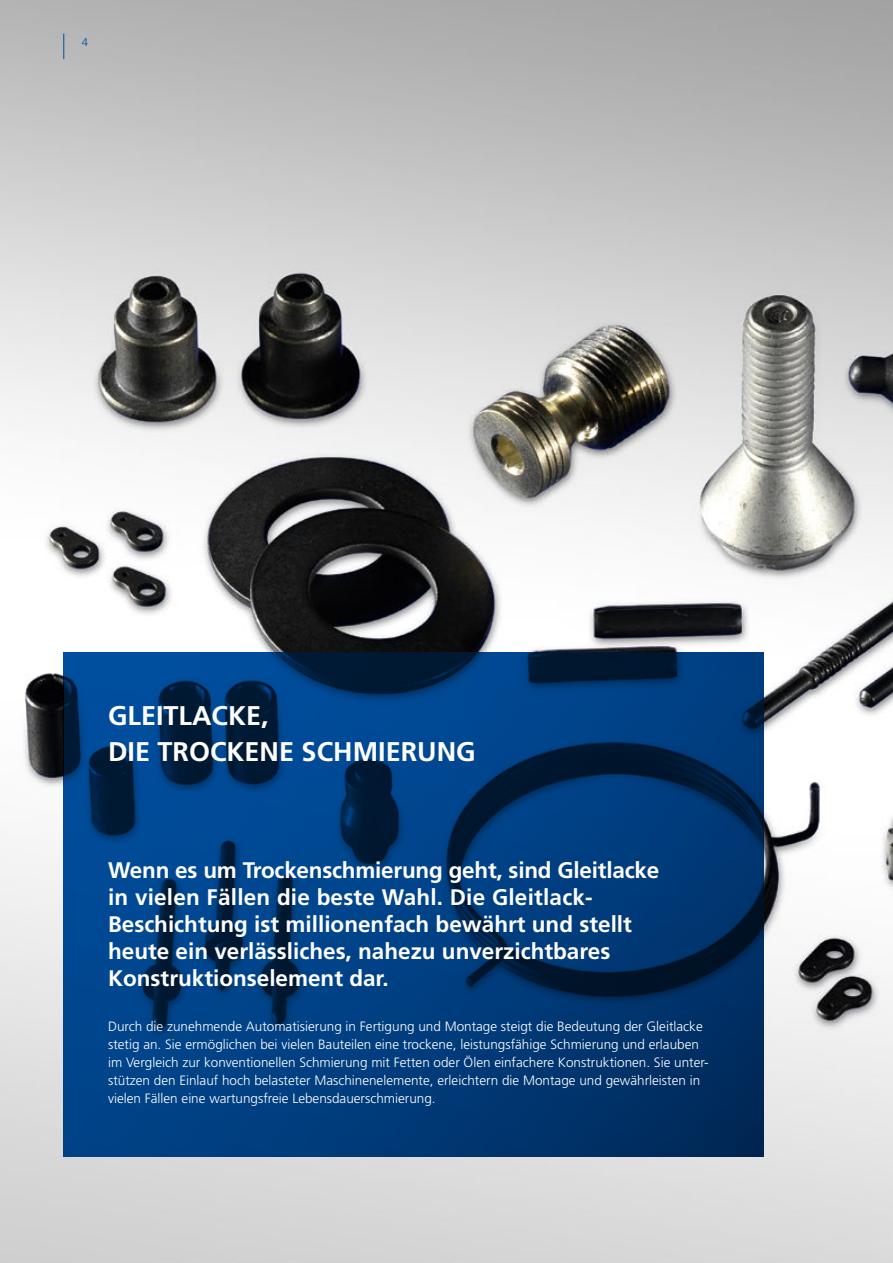
<style>
.page{position:relative;width:893px;height:1263px;background:#fff}
.page>*{position:absolute;margin:0;border:0;box-sizing:border-box;transform-origin:0 0}
.t1{font:700 27px/36px "Frutiger LT Std";color:#fff}
.t2{font:700 22.5px/27px "Frutiger LT Std";color:#fff}
.t3{font:300 13.5px/18px "Frutiger LT Std";color:#fff}
.t4{font:300 11.25px "Frutiger LT Std";color:#004e9e}
</style>
<div class="page">
<img style="left:0;top:0;width:893px;height:1263px">
<svg style="left:64px;top:653px;width:700px;height:504px;background:#003975"></svg>
<svg style="left:63px;top:34px;width:1px;height:25px"></svg>
<p class="t4" style="left:82px;top:36px;width:8px">4</p>
<h1 class="t1" style="left:108px;top:698px;width:369px">GLEITLACKE,<br>DIE TROCKENE SCHMIERUNG</h1>
<h2 class="t2" style="left:108px;top:857px;width:553px">Wenn es um Trockenschmierung geht, sind Gleitlacke in vielen Fällen die beste Wahl. Die Gleitlack-Beschichtung ist millionenfach bewährt und stellt heute ein verlässliches, nahezu unverzichtbares Konstruktionselement dar.</h2>
<p class="t3" style="left:108px;top:1017px;width:602px">Durch die zunehmende Automatisierung in Fertigung und Montage steigt die Bedeutung der Gleitlacke stetig an. Sie ermöglichen bei vielen Bauteilen eine trockene, leistungsfähige Schmierung und erlauben im Vergleich zur konventionellen Schmierung mit Fetten oder Ölen einfachere Konstruktionen. Sie unter&shy;stützen den Einlauf hoch belasteter Maschinenelemente, erleichtern die Montage und gewährleisten in vielen Fällen eine wartungsfreie Lebensdauerschmierung.</p>
</div>
